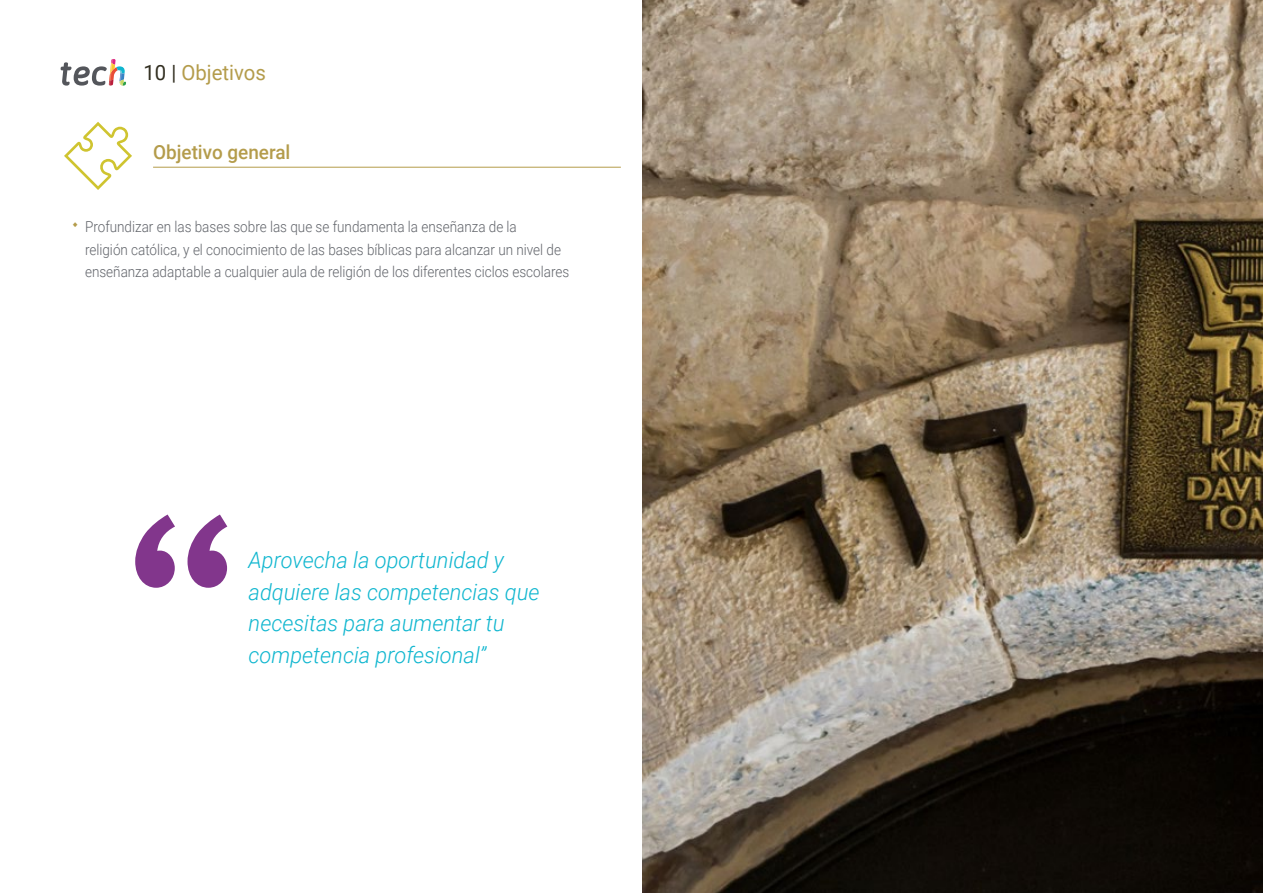
<style>
.page{position:relative;width:1263px;height:893px;background:#fff}
.page>*{position:absolute;margin:0;border:0;box-sizing:border-box;transform-origin:0 0}
.t1{font:italic 300 22.5px/31.5px "Roboto";color:#0fb6cf}
.t2{font:21px "Roboto";color:#b49c4b}
.t3{font:500 19.5px "Roboto";color:#b49c4b}
.t4{font:300 15px/22.5px "Roboto";color:#61646a;scale:.9 1}
.s1{color:#312e20}
</style>
<div class="page">
<hr style="left:153px;top:167px;width:468px;height:1px;background:#b49c4b">
<svg style="left:64px;top:122px;width:68px;height:68px"></svg>
<svg style="left:135px;top:514px;width:92px;height:74px"></svg>
<svg style="left:61px;top:59px;width:65px;height:27px"></svg>
<img style="left:642px;top:0;width:621px;height:893px">
<h2 class="t2" style="left:144px;top:57px;width:124px"><span class="s1">10 |</span> Objetivos</h2>
<h3 class="t3" style="left:153px;top:138px;width:139px">Objetivo general</h3>
<p class="t4" style="left:85px;top:215px;width:539px">Profundizar en las bases sobre las que se fundamenta la enseñanza de la<br>religión católica, y el conocimiento de las bases bíblicas para alcanzar un nivel de enseñanza adaptable a cualquier aula de religión de los diferentes ciclos escolares</p>
<h1 class="t1" style="left:249px;top:543px;width:293px">Aprovecha la oportunidad y adquiere las competencias que necesitas para aumentar tu competencia profesional”</h1>
</div>
